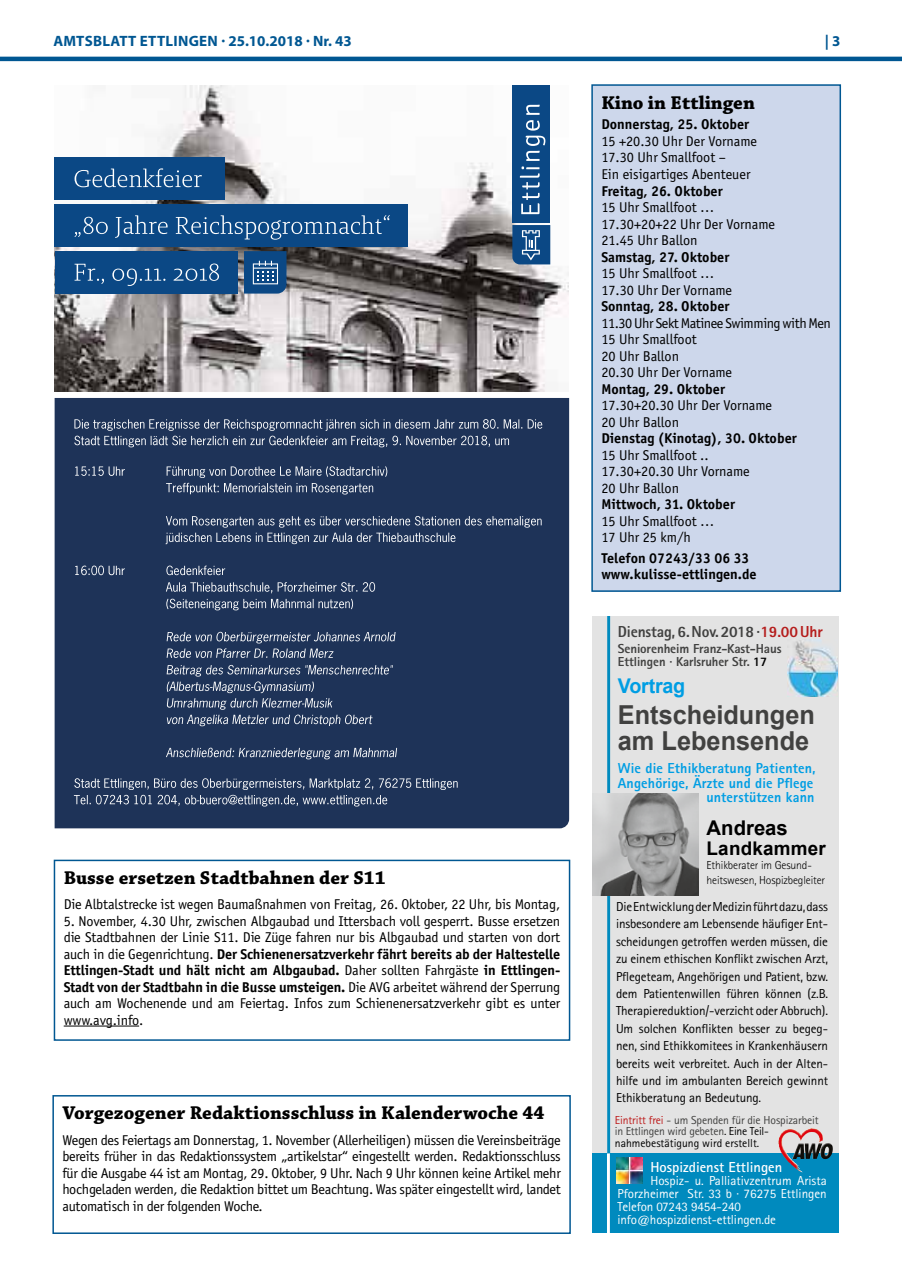
<style>
.page{position:relative;width:902px;height:1280px;background:#fff}
.page>*{position:absolute;margin:0;border:0;box-sizing:border-box;transform-origin:0 0}
.t1{font:700 26.1px/26.1px "Arial";color:#414140}
.t2{font:700 20.25px "Arial";letter-spacing:-.01em;color:#009ee3}
.t3{font:700 20.25px "Arial";color:#000}
.t4{font:700 19.5px "Chaparral Pro";color:#000}
.t5{font:700 18.9px "Arial";letter-spacing:.01em;color:#000}
.t6{font:800 15.9px "Rotis Sans Serif Std";letter-spacing:-.01em;color:#414140}
.t7{font:700 15px "Myriad Pro";letter-spacing:.02em;color:#005792}
.t8{font:800 14.55px/14.5px "Rotis Sans Serif Std";letter-spacing:.01em;color:#009ee3;text-align:right}
.t9{font:700 14.55px "Rotis Sans Serif Std";color:#fff}
.t10{font:14.25px/16.5px "Officina Sans";letter-spacing:-.01em;color:#000}
.t11{font:700 14.25px/16.5px "Officina Sans";color:#000}
.t12{font:13.05px/17.4px "Rotis Sans Serif Std";letter-spacing:-.01em;color:#000;text-align:justify}
.t13{font:13.05px/13px "Rotis Sans Serif Std";color:#fff}
.t14{font:800 13.05px/13px "Rotis Sans Serif Std";letter-spacing:-.01em;color:#414140}
.t15{font:11.55px/11.6px "Rotis Sans Serif Std";letter-spacing:-.01em;color:#414140}
.t16{font:300 11.55px/14.5px "Rotis Sans Serif Std";letter-spacing:-.01em;color:#000}
.s1{font-weight:700}
.s2{color:#b51d1c}
.s3{color:#000}
.s4{color:#bd1a1a}
</style>
<div class="page">
<hr style="left:0;top:57px;width:901px;height:4px;background:#005792">
<div style="left:592px;top:85px;width:248px;height:506px;background:#cdd7eb"></div>
<div style="left:591px;top:84px;width:250px;height:508px;border:2px solid #005792"></div>
<div style="left:55px;top:398px;width:514px;height:430px;background:#1e3358"></div>
<svg style="left:74px;top:419px;width:468px;height:28px;background:#435473"></svg>
<svg style="left:75px;top:466px;width:50px;height:10px"></svg>
<svg style="left:75px;top:566px;width:50px;height:9px"></svg>
<svg style="left:166px;top:466px;width:221px;height:28px;background:#435574"></svg>
<svg style="left:166px;top:516px;width:375px;height:28px;background:#3f5171"></svg>
<svg style="left:166px;top:566px;width:59px;height:9px"></svg>
<svg style="left:166px;top:582px;width:209px;height:11px;background:#4d5e7b"></svg>
<svg style="left:166px;top:599px;width:187px;height:11px;background:#51617e"></svg>
<svg style="left:167px;top:632px;width:228px;height:26px;background:#415372"></svg>
<svg style="left:167px;top:665px;width:226px;height:61px;background:#3b4e6e"></svg>
<svg style="left:166px;top:748px;width:231px;height:11px;background:#51617d"></svg>
<svg style="left:74px;top:778px;width:383px;height:28px;background:#405271"></svg>
<img style="left:55px;top:86px;width:513px;height:305px">
<div style="left:55px;top:158px;width:170px;height:42px;background:#0b4885"></div>
<svg style="left:75px;top:168px;width:127px;height:19px"></svg>
<div style="left:55px;top:204px;width:353px;height:43px;background:#0b4885"></div>
<svg style="left:74px;top:215px;width:316px;height:25px"></svg>
<div style="left:55px;top:251px;width:182px;height:43px;background:#0b4885"></div>
<svg style="left:75px;top:263px;width:144px;height:23px"></svg>
<svg style="left:244px;top:251px;width:42px;height:43px;background:#275c92"></svg>
<div style="left:512px;top:86px;width:38px;height:137px;background:#0b4885"></div>
<svg style="left:512px;top:225px;width:38px;height:39px"></svg>
<svg style="left:520px;top:105px;width:25px;height:109px"></svg>
<div style="left:592px;top:616px;width:247px;height:537px;background:#e3e3e3"></div>
<hr style="left:607px;top:616px;width:3px;height:538px;background:#008abe">
<img style="left:787px;top:640px;width:50px;height:57px">
<div style="left:592px;top:1153px;width:247px;height:80px;background:#008abe"></div>
<svg style="left:616px;top:1154px;width:212px;height:30px"></svg>
<img style="left:616px;top:1157px;width:27px;height:26px">
<hr style="left:607px;top:1153px;width:3px;height:80px;background:#fff">
<img style="left:592px;top:794px;width:106px;height:101px">
<img style="left:780px;top:1128px;width:31px;height:8px">
<div style="left:52px;top:1095px;width:518px;height:139px;border:2px solid #005792"></div>
<hr style="left:64px;top:1026px;width:75px;height:1px;background:#000">
<div style="left:54px;top:860px;width:516px;height:181px;border:2px solid #005792"></div>
<p class="t7" style="left:53px;top:31px;width:300px">AMTSBLATT ETTLINGEN · 25.10.2018 · NR. 43</p>
<p class="t7" style="left:824px;top:31px;width:17px">| 3</p>
<h3 class="t4" style="left:601px;top:91px;width:155px">Kino in Ettlingen</h3>
<p class="t11" style="left:601px;top:116px;width:149px">Donnerstag, 25. Oktober</p>
<p class="t10" style="left:601px;top:133px;width:157px">15 +20.30 Uhr Der Vorname<br>17.30 Uhr Smallfoot –<br>Ein eisigartiges Abenteuer</p>
<p class="t11" style="left:601px;top:182px;width:123px">Freitag, 26. Oktober</p>
<p class="t10" style="left:601px;top:199px;width:175px">15 Uhr Smallfoot …<br>17.30+20+22 Uhr Der Vorname<br>21.45 Uhr Ballon</p>
<p class="t11" style="left:601px;top:248px;width:130px">Samstag, 27. Oktober</p>
<p class="t10" style="left:601px;top:265px;width:132px">15 Uhr Smallfoot …<br>17.30 Uhr Der Vorname</p>
<p class="t11" style="left:601px;top:298px;width:130px">Sonntag, 28. Oktober</p>
<p class="t10" style="left:601px;top:314px;width:231px">11.30 Uhr Sekt Matinee Swimming with Men<br>15 Uhr Smallfoot<br>20 Uhr Ballon<br>20.30 Uhr Der Vorname</p>
<p class="t11" style="left:601px;top:380px;width:125px">Montag, 29. Oktober</p>
<p class="t10" style="left:601px;top:397px;width:172px">17.30+20.30 Uhr Der Vorname<br>20 Uhr Ballon</p>
<p class="t11" style="left:601px;top:430px;width:197px">Dienstag (Kinotag), 30. Oktober</p>
<p class="t10" style="left:601px;top:446px;width:150px">15 Uhr Smallfoot ..<br>17.30+20.30 Uhr Vorname<br>20 Uhr Ballon</p>
<p class="t11" style="left:601px;top:496px;width:135px">Mittwoch, 31. Oktober</p>
<p class="t10" style="left:601px;top:512px;width:115px">15 Uhr Smallfoot …<br>17 Uhr 25 km/h</p>
<p class="t11" style="left:601px;top:550px;width:157px">Telefon 07243/33 06 33 www.kulisse-ettlingen.de</p>
<h3 class="t4" style="left:64px;top:866px;width:323px">Busse ersetzen Stadtbahnen der S11</h3>
<p class="t10" style="left:64px;top:896px;width:498px">Die Albtalstrecke ist wegen Baumaßnahmen von Freitag, 26. Oktober, 22 Uhr, bis Montag,</p>
<p class="t10" style="left:64px;top:912px;width:498px;text-align:justify">5. November, 4.30 Uhr, zwischen Albgaubad und Ittersbach voll gesperrt. Busse ersetzen die Stadtbahnen der Linie S11. Die Züge fahren nur bis Albgaubad und starten von dort auch in die Gegenrichtung. <span class="s1">Der Schienenersatzverkehr fährt bereits ab der Haltestelle Ettlingen-Stadt und hält nicht am Albgaubad.</span> Daher sollten Fahrgäste <span class="s1">in Ettlingen-Stadt von der Stadtbahn in die Busse umsteigen.</span> Die AVG arbeitet während der Sperrung auch am Wochenende und am Feiertag. Infos zum Schienenersatzverkehr gibt es unter www.avg.info.</p>
<h3 class="t4" style="left:62px;top:1102px;width:483px">Vorgezogener Redaktionsschluss in Kalenderwoche 44</h3>
<p class="t10" style="left:62px;top:1131px;width:500px;text-align:justify">Wegen des Feiertags am Donnerstag, 1. November (Allerheiligen) müssen die Vereinsbeiträge bereits früher in das Redaktionssystem „artikelstar“ eingestellt werden. Redaktionsschluss für die Ausgabe 44 ist am Montag, 29. Oktober, 9 Uhr. Nach 9 Uhr können keine Artikel mehr hochgeladen werden, die Redaktion bittet um Beachtung. Was später eingestellt wird, landet automatisch in der folgenden Woche.</p>
<p class="t6" style="left:617px;top:621px;width:206px">Dienstag, 6.Nov.2018 ·<span class="s2">19.00 Uhr</span></p>
<p class="t14" style="left:617px;top:642px;width:165px">Seniorenheim Franz-Kast-Haus<br>Ettlingen · Karlsruher Str. <span class="s3">17</span></p>
<h2 class="t2" style="left:618px;top:672px;width:69px">Vortrag</h2>
<h1 class="t1" style="left:618px;top:703px;width:198px">Entscheidungen am Lebensende</h1>
<p class="t8" style="left:618px;top:761px;width:199px">Wie die Ethikberatung Patienten,<br>Angehörige, Ärzte und die Pflege unterstützen kann</p>
<h2 class="t3" style="left:706px;top:814px;width:83px">Andreas</h2>
<h3 class="t5" style="left:706px;top:836px;width:121px">Landkammer</h3>
<p class="t16" style="left:706px;top:858px;width:120px">Ethikberater im Gesund&shy;heitswesen, Hospizbegleiter</p>
<p class="t12" style="left:616px;top:898px;width:213px">Die Entwicklung der Medizin führt dazu, dass insbesondere am Lebensende häufiger Ent&shy;scheidungen getroffen werden müssen, die zu einem ethischen Konflikt zwischen Arzt, Pflegeteam, Angehörigen und Patient, bzw. dem Patientenwillen führen können (z.B.<br>Therapiereduktion/-verzicht oder Abbruch).<br>Um solchen Konflikten besser zu begeg&shy;nen, sind Ethikkomitees in Krankenhäusern bereits weit verbreitet. Auch in der Alten&shy;hilfe und im ambulanten Bereich gewinnt Ethikberatung an Bedeutung.</p>
<p class="t15" style="left:614px;top:1114px;width:205px"><span class="s4">Eintritt frei</span> - um Spenden für die Hospizarbeit in Ettlingen wird gebeten<span class="s3">. Eine Teil&shy;nahmebestätigung wird erstellt.</span></p>
<p class="t9" style="left:650px;top:1158px;width:133px">Hospizdienst Ettlingen</p>
<p class="t13" style="left:617px;top:1174px;width:211px;text-indent:33px">Hospiz- u. Palliativzentrum Arista Pforzheimer Str. 33 b · 76275 Ettlingen Telefon 07243 9454-240 info@hospizdienst-ettlingen.de</p>
</div>
